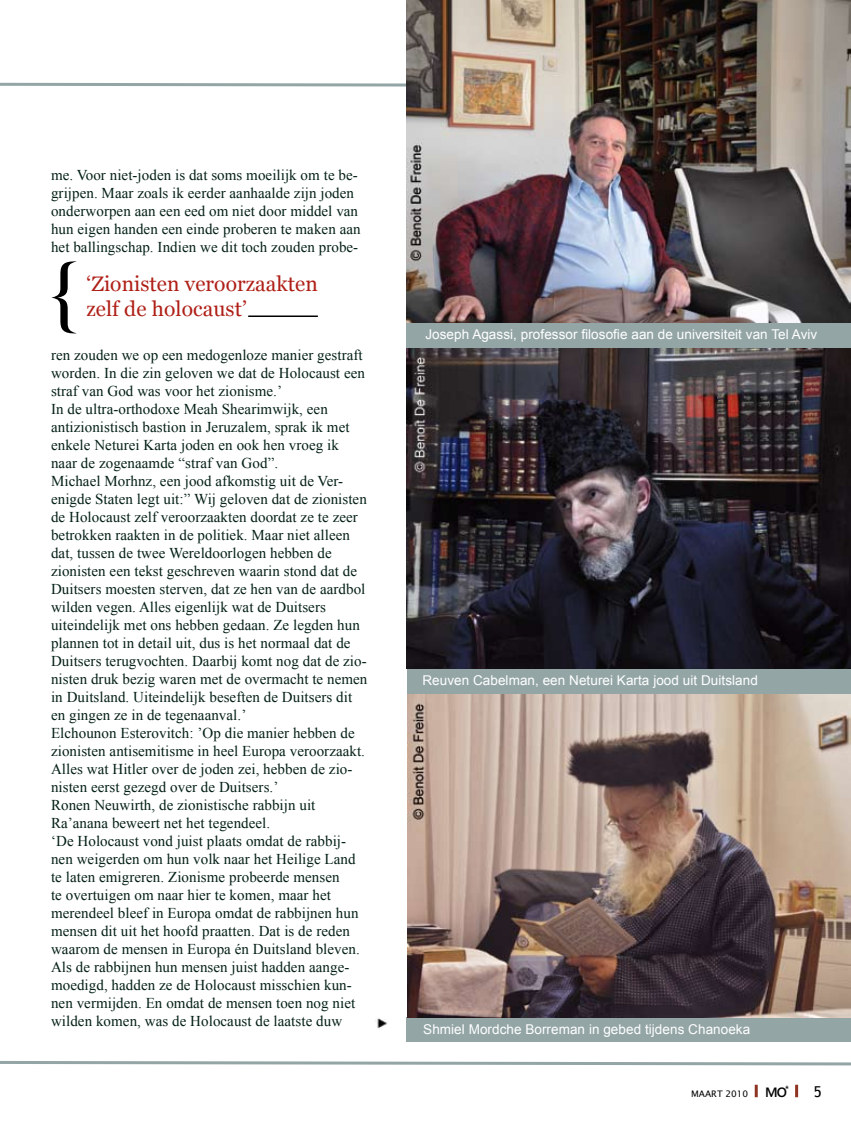
<style>
.page{position:relative;width:851px;height:1127px;background:#fff}
.page>*{position:absolute;margin:0;border:0;box-sizing:border-box;transform-origin:0 0}
.t1{font:83.1px "Century Old Style Std";color:#000;scale:1.15 1}
.t2{font:21px/25.2px "Georgia";letter-spacing:.005em;color:#af1f16}
.t3{font:15px/18px "Times New Roman";letter-spacing:.005em;color:#042017}
.t4{font:13.5px "Arial";letter-spacing:.005em;color:#fff}
.t5{font:600 13.5px "Segoe Media Center";color:#000}
.t6{font:9px "Lucida Sans";color:#000}
</style>
<div class="page">
<svg style="left:0;top:82px;width:406px;height:5px"></svg>
<svg style="left:0;top:1061px;width:850px;height:5px"></svg>
<svg style="left:795px;top:1085px;width:3px;height:12px"></svg>
<svg style="left:754px;top:1085px;width:3px;height:12px"></svg>
<div style="left:406px;top:1017px;width:444px;height:24px;background:#94a5a6"></div>
<div style="left:407px;top:669px;width:443px;height:24px;background:#94a5a6"></div>
<div style="left:406px;top:323px;width:444px;height:25px;background:#94a5a6"></div>
<hr style="left:248px;top:315px;width:70px;height:2px;background:#000">
<img style="left:406px;top:0;width:444px;height:323px">
<img style="left:406px;top:348px;width:444px;height:321px">
<img style="left:407px;top:694px;width:443px;height:323px">
<svg style="left:375px;top:1018px;width:12px;height:10px"></svg>
<p class="t3" style="left:51px;top:166px;width:311px">me. Voor niet-joden is dat soms moeilijk om te be&shy;grijpen. Maar zoals ik eerder aanhaalde zijn joden onderworpen aan een eed om niet door middel van hun eigen handen een einde proberen te maken aan het ballingschap. Indien we dit toch zouden probe-</p>
<h1 class="t1" style="left:45px;top:242px;width:34px">{</h1>
<h2 class="t2" style="left:86px;top:272px;width:233px">‘Zionisten veroorzaakten zelf de holocaust’</h2>
<p class="t3" style="left:51px;top:346px;width:318px">ren zouden we op een medogenloze manier gestraft worden. In die zin geloven we dat de Holocaust een straf van God was voor het zionisme.’<br>In de ultra-orthodoxe Meah Shearimwijk, een antizionistisch bastion in Jeruzalem, sprak ik met enkele Neturei Karta joden en ook hen vroeg ik naar de zogenaamde “straf van God”.<br>Michael Morhnz, een jood afkomstig uit de Ver&shy;enigde Staten legt uit:” Wij geloven dat de zionisten de Holocaust zelf veroorzaakten doordat ze te zeer betrokken raakten in de politiek. Maar niet alleen dat, tussen de twee Wereldoorlogen hebben de zionisten een tekst geschreven waarin stond dat de Duitsers moesten sterven, dat ze hen van de aardbol wilden vegen. Alles eigenlijk wat de Duitsers uiteindelijk met ons hebben gedaan. Ze legden hun plannen tot in detail uit, dus is het normaal dat de Duitsers terugvochten. Daarbij komt nog dat de zio&shy;nisten druk bezig waren met de overmacht te nemen in Duitsland. Uiteindelijk beseften de Duitsers dit en gingen ze in de tegenaanval.’<br>Elchounon Esterovitch: ’Op die manier hebben de zionisten antisemitisme in heel Europa veroorzaakt.<br>Alles wat Hitler over de joden zei, hebben de zio&shy;nisten eerst gezegd over de Duitsers.’<br>Ronen Neuwirth, de zionistische rabbijn uit Ra’anana beweert net het tegendeel.<br>‘De Holocaust vond juist plaats omdat de rabbij&shy;nen weigerden om hun volk naar het Heilige Land te laten emigreren. Zionisme probeerde mensen<br>te overtuigen om naar hier te komen, maar het merendeel bleef in Europa omdat de rabbijnen hun mensen dit uit het hoofd praatten. Dat is de reden waarom de mensen in Europa én Duitsland bleven.<br>Als de rabbijnen hun mensen juist hadden aange&shy;moedigd, hadden ze de Holocaust misschien kun&shy;nen vermijden. En omdat de mensen toen nog niet wilden komen, was de Holocaust de laatste duw</p>
<p class="t4" style="left:425px;top:326px;width:393px">Joseph Agassi, professor filosofie aan de universiteit van Tel Aviv</p>
<p class="t4" style="left:422px;top:671px;width:337px">Reuven Cabelman, een Neturei Karta jood uit Duitsland</p>
<p class="t4" style="left:423px;top:1020px;width:328px">Shmiel Mordche Borreman in gebed tijdens Chanoeka</p>
<p class="t6" style="left:691px;top:1088px;width:59px">MAART 2010</p>
<p class="t5" style="left:764px;top:1084px;width:26px">MO<sup>*</sup></p>
</div>
